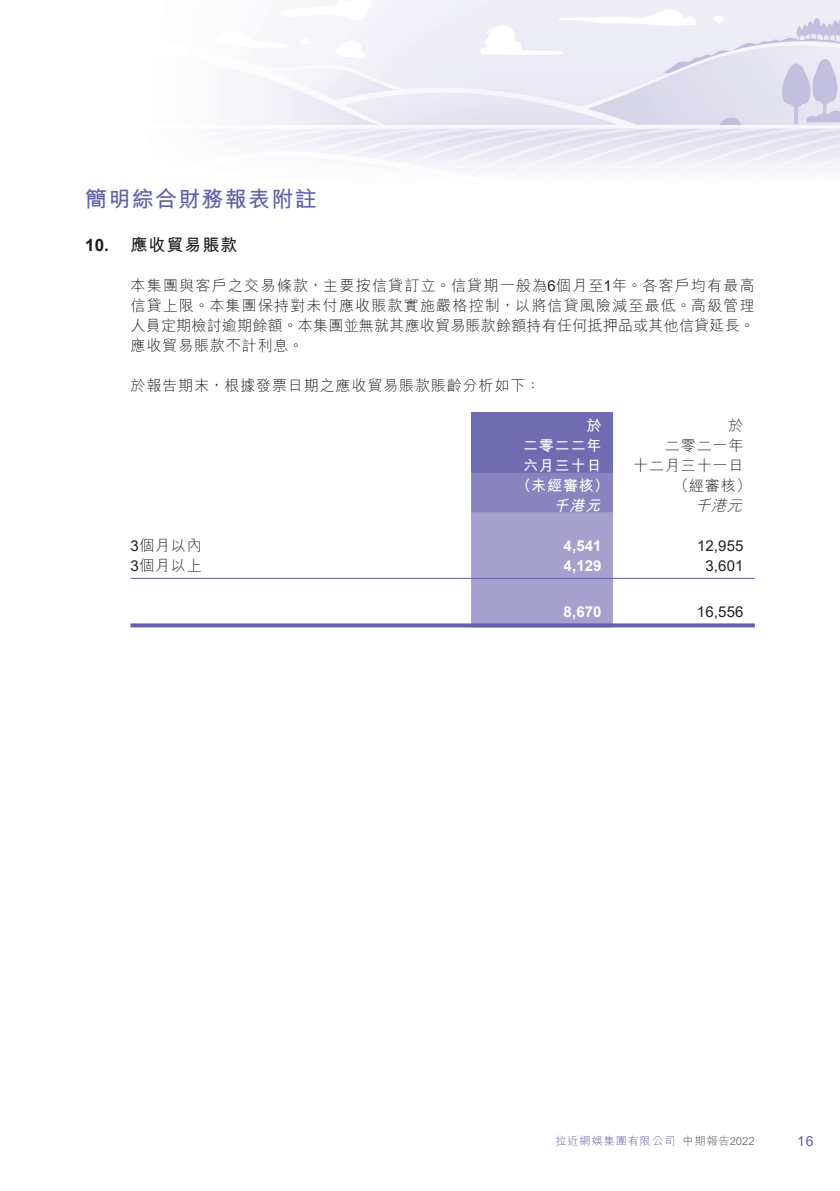
<style>
.page{position:relative;width:840px;height:1191px;background:#fff}
.page>*{position:absolute;margin:0;border:0;box-sizing:border-box;transform-origin:0 0}
.t1{font:700 22px "M Hei HK";letter-spacing:.06em;color:#635faa}
.t2{font:700 17px "M Hei HK";letter-spacing:.06em;color:#231f20}
.t3{font:700 17px "Arial";color:#231f20}
.t4{font:300 15px/20px "M Hei HK";letter-spacing:.06em;color:#231f20;text-align:justify}
.t5{font:700 15px/20px "M Hei HK";letter-spacing:.06em;color:#fff;text-align:justify}
.t6{font:15px "Arial";letter-spacing:.01em;color:#231f20}
.t7{font:700 15px "Arial";letter-spacing:.01em;color:#fff}
.t8{font:italic 300 15px "M Hei HK";color:#231f20}
.t9{font:italic 700 15px "M Hei HK";color:#fff}
.t10{font:14px "Arial";color:#635faa}
.t11{font:300 11.2px "M Hei HK";letter-spacing:.075em;color:#635faa}
.t12{font:300 11.2px "M Hei HK";letter-spacing:.01em;color:#57585a}
.s1{font-family:"Arial";font-weight:400}
</style>
<div class="page">
<img style="left:130px;top:0;width:709px;height:628px">
<div style="left:471px;top:413px;width:141px;height:60px;background:#716bb1"></div>
<svg style="left:471px;top:473px;width:141px;height:150px;background:#9d98c9"></svg>
<hr style="left:130px;top:578px;width:341px;height:1px;background:#635faa">
<hr style="left:471px;top:578px;width:141px;height:1px;background:#635faa">
<hr style="left:612px;top:578px;width:142px;height:1px;background:#635faa">
<svg style="left:130px;top:623px;width:341px;height:4px"></svg>
<svg style="left:471px;top:623px;width:141px;height:4px"></svg>
<svg style="left:612px;top:623px;width:142px;height:4px"></svg>
<h1 class="t1" style="left:85px;top:183px;width:233px">簡明綜合財務報表附註</h1>
<p class="t2" style="left:130px;top:232px;width:108px">應收貿易賬款</p>
<p class="t3" style="left:85px;top:233px;width:25px">10.</p>
<p class="t4" style="left:130px;top:275px;width:625px">本集團與客戶之交易條款，主要按信貸訂立。信貸期一般為<span class="s1">6</span>個月至年<span class="s1">1</span> 。各客戶均有最高信貸上限。本集團保持對未付應收賬款實施嚴格控制，以將信貸風險減至最低。高級管理人員定期檢討逾期餘額。本集團並無就其應收貿易賬款餘額持有任何抵押品或其他信貸延長。應收貿易賬款不計利息。</p>
<p class="t4" style="left:130px;top:375px;width:411px">於報告期末，根據發票日期之應收貿易賬款賬齡分析如下：</p>
<p class="t5" style="left:522px;top:414px;width:80px;text-indent:63px">於二零二二年六月三十日</p>
<p class="t4" style="left:728px;top:415px;width:16px">於</p>
<p class="t4" style="left:664px;top:435px;width:80px">二零二一年</p>
<p class="t4" style="left:632px;top:455px;width:112px">十二月三十一日</p>
<p class="t4" style="left:673px;top:475px;width:78px">（經審核(</p>
<p class="t5" style="left:516px;top:474px;width:94px">（未經審核）</p>
<p class="t4" style="left:130px;top:535px;width:73px"><span class="s1">3</span>個月以內</p>
<p class="t4" style="left:130px;top:555px;width:73px"><span class="s1">3</span>個月以上</p>
<p class="t9" style="left:553px;top:494px;width:53px">千港元</p>
<p class="t8" style="left:694px;top:498px;width:52px">千港元</p>
<p class="t7" style="left:563px;top:535px;width:40px">4,541</p>
<p class="t6" style="left:696px;top:535px;width:48px">12,955</p>
<p class="t7" style="left:563px;top:555px;width:40px">4,129</p>
<p class="t6" style="left:705px;top:555px;width:40px">3,601</p>
<p class="t7" style="left:563px;top:601px;width:40px">8,670</p>
<p class="t6" style="left:696px;top:601px;width:48px">16,556</p>
<p class="t11" style="left:555px;top:1135px;width:121px">拉近網娛集團有限公司</p>
<p class="t12" style="left:682px;top:1135px;width:74px">中期報告2022</p>
<p class="t10" style="left:796px;top:1131px;width:18px">16</p>
</div>
